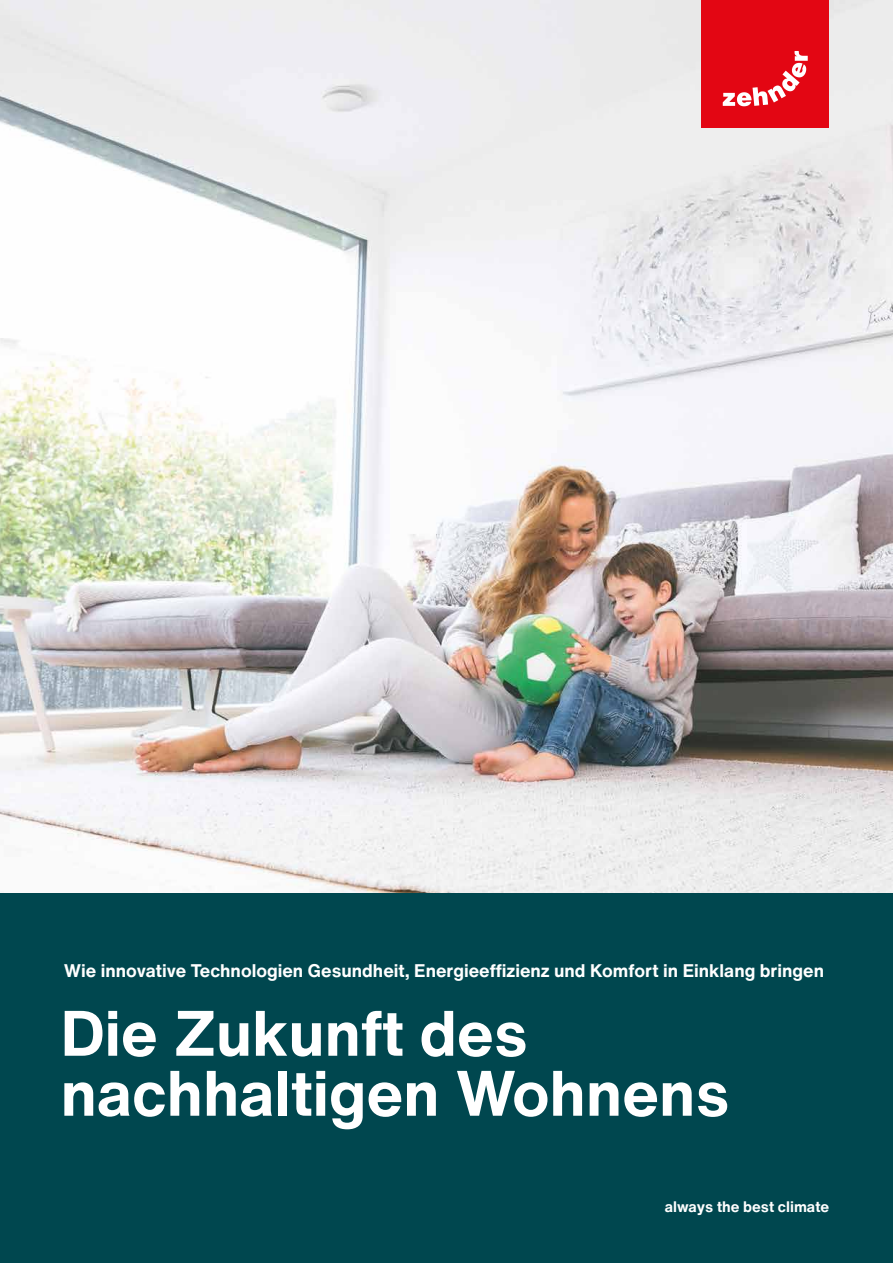
<style>
.page{position:relative;width:893px;height:1263px;background:#fff}
.page>*{position:absolute;margin:0;border:0;box-sizing:border-box;transform-origin:0 0}
.t1{font:700 63px/60px "Helvetica Now Text";color:#fff}
.t2{font:700 18px "Helvetica Now Text";color:#fff}
.t3{font:700 15px "Helvetica Now Text";color:#fff}
</style>
<div class="page">
<img style="left:0;top:0;width:893px;height:893px">
<div style="left:0;top:893px;width:893px;height:370px;background:#00474f"></div>
<div style="left:702px;top:0;width:127px;height:128px;background:#e30613"></div>
<svg style="left:723px;top:51px;width:85px;height:55px"></svg>
<p class="t2" style="left:64px;top:957px;width:762px">Wie innovative Technologien Gesundheit, Energieeffizienz und Komfort in Einklang bringen</p>
<h1 class="t1" style="left:61px;top:1002px;width:670px">Die Zukunft des nachhaltigen Wohnens</h1>
<p class="t3" style="left:665px;top:1195px;width:166px">always the best climate</p>
</div>
